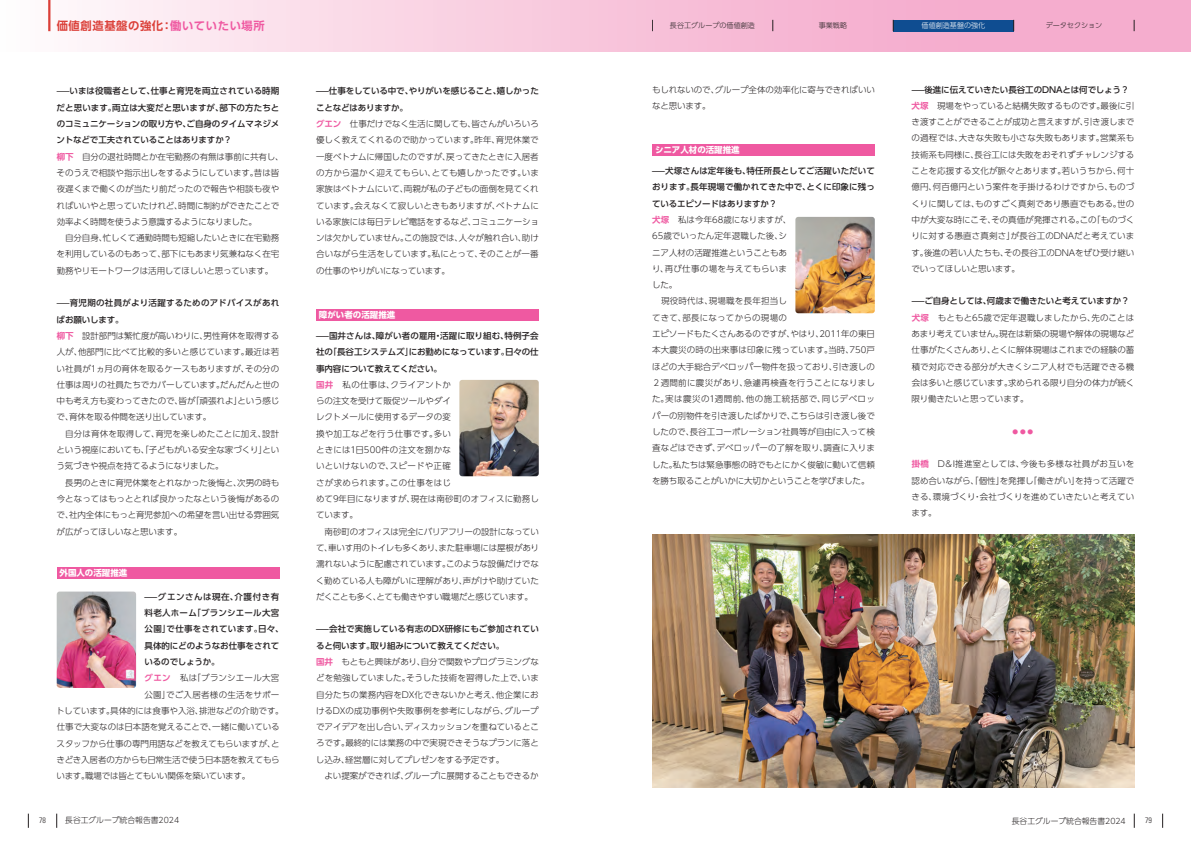
<style>
.page{position:relative;width:1191px;height:842px;background:#fff}
.page>*{position:absolute;margin:0;border:0;box-sizing:border-box;transform-origin:0 0}
.t1{font:700 11.3px "UD Shin Go Pr 6 N De";letter-spacing:.05em;color:#db3f38}
.t2{font:300 8.5px/16.3px "UD Shin Go Pr 6 N";letter-spacing:-.01em;color:#231f20;text-align:justify}
.t3{font:500 8.5px/16.3px "UD Shin Go Pr 6 N";letter-spacing:-.01em;color:#231f20;text-align:justify}
.t4{font:300 8.5px/16.3px "UD Shin Go Pr 6 N";letter-spacing:.01em;color:#231f20}
.t5{font:500 8.5px/16.3px "UD Shin Go Pr 6 N";letter-spacing:-.01em;color:#231f20;text-align:justify;scale:1.5 1}
.t6{font:500 8.5px/16.3px "UD Shin Go Pr 6 N";letter-spacing:.025em;color:#231f20}
.t7{font:500 8.5px/16.3px "UD Shin Go Pr 6 N";letter-spacing:.025em;color:#231f20;scale:1.5 1}
.t8{font:700 8.5px "UD Shin Go Pr 6 N";letter-spacing:-.005em;color:#fff}
.t9{font:300 8.5px "UD Shin Go Pr 6 N";letter-spacing:-.035em;color:#231f20}
.t10{font:300 8.5px "UD Shin Go Pr 6 N";letter-spacing:.02em;color:#231f20}
.t11{font:300 8.5px "UD Shin Go Pr 6 N";letter-spacing:.03em;color:#231f20}
.t12{font:300 7.8px "UD Shin Go Pr 6 N";color:#231f20}
.t13{font:300 condensed 7.8px "Univers LT Std";color:#231f20}
.t14{font:300 7.1px "UD Shin Go Pr 6 N";color:#231f20}
.t15{font:300 7.1px "UD Shin Go Pr 6 N";color:#fff}
.t16{font:300 5.7px "UD Shin Go Pr 6 N";color:#ef59a1}
.s1{color:#ef59a1}
.s2{font-family:"UD Shin Go Pr 6 N De";font-weight:700;color:#ef59a1}
.s3{font-family:"UD Shin Go Pr 6 N De";font-weight:700}
</style>
<div class="page">
<div style="left:0;top:0;width:1191px;height:51px;background:linear-gradient(to right,#fef5f8,#f39ec5)"></div>
<img style="left:652px;top:534px;width:482px;height:254px">
<hr style="left:48px;top:0;width:2px;height:31px;background:#db3f38">
<div style="left:57px;top:567px;width:222px;height:11px;background:#ef59a1"></div>
<div style="left:316px;top:309px;width:223px;height:12px;background:#ef59a1"></div>
<div style="left:652px;top:144px;width:222px;height:12px;background:#ef59a1"></div>
<img style="left:459px;top:380px;width:80px;height:96px">
<img style="left:57px;top:591px;width:79px;height:97px">
<img style="left:795px;top:217px;width:79px;height:96px">
<div style="left:893px;top:20px;width:120px;height:11px;background:#0f4d91"></div>
<svg style="left:57px;top:814px;width:1px;height:14px"></svg>
<svg style="left:1162px;top:814px;width:1px;height:14px"></svg>
<svg style="left:1134px;top:814px;width:1px;height:14px"></svg>
<svg style="left:28px;top:814px;width:1px;height:14px"></svg>
<p class="t1" style="left:57px;top:16px;width:210px">価値創造基盤の強化：<span class="s1">働いていたい場所</span></p>
<p class="t5" style="left:57px;top:83px;width:150px">—いまは役職者として、仕事と育児を両立されている時期だと思います。両立は大変だと思いますが、部下の方たちとのコミュニケーションの取り方や、ご自身のタイムマネジメントなどで工夫されていることはありますか？</p>
<p class="t2" style="left:57px;top:148px;width:229px;text-align:left"><span class="s2">柳下</span>　自分の退社時間とか在宅勤務の有無は事前に共有し、そのうえで相談や指示出しをするようにしています。昔は皆夜遅くまで働くのが当たり前だったので報告や相談も夜やればいいやと思っていたけれど、時間に制約ができたことで効率よく時間を使うよう意識するようになりました。</p>
<p class="t2" style="left:57px;top:229px;width:224px">　自分自身、忙しくて通勤時間も短縮したいときに在宅勤務を利用しているのもあって、部下にもあまり気兼ねなく在宅勤務やリモートワークは活用してほしいと思っています。</p>
<p class="t7" style="left:57px;top:295px;width:150px">—育児期の社員がより活躍するためのアドバイスがあればお願いします。</p>
<p class="t2" style="left:57px;top:327px;width:224px"><span class="s2">柳下</span>　設計部門は繁忙度が高いわりに、男性育休を取得する人が、他部門に比べて比較的多いと感じています。最近は若い社員が1ヵ月の育休を取るケースもありますが、その分の仕事は周りの社員たちでカバーしています。だんだんと世の中も考え方も変わってきたので、皆が「頑張れよ」という感じで、育休を取る仲間を送り出しています。</p>
<p class="t2" style="left:57px;top:425px;width:224px">　自分は育休を取得して、育児を楽しめたことに加え、設計という視座においても、「子どもがいる安全な家づくり」という気づきや視点を持てるようになりました。</p>
<p class="t2" style="left:57px;top:474px;width:224px">　長男のときに育児休業をとれなかった後悔と、次男の時も今となってはもっととれば良かったなという後悔があるので、社内全体にもっと育児参加への希望を言い出せる雰囲気が広がってほしいなと思います。</p>
<p class="t8" style="left:60px;top:566px;width:69px">外国人の活躍推進</p>
<p class="t6" style="left:144px;top:588px;width:141px"><span class="s3">—</span>グエンさんは現在、介護付き有料老人ホーム「ブランシエール大宮公園」で仕事をされています。日々、具体的にどのようなお仕事をされているのでしょうか。</p>
<p class="t10" style="left:145px;top:671px;width:136px"><span class="s2">グエン</span>　私は「ブランシエール大宮</p>
<p class="t11" style="left:145px;top:687px;width:136px">公園」でご入居者様の生活をサポー</p>
<p class="t2" style="left:56px;top:702px;width:229px">トしています。具体的には食事や入浴、排泄などの介助です。</p>
<p class="t2" style="left:57px;top:718px;width:224px">仕事で大変なのは日本語を覚えることで、一緒に働いている</p>
<p class="t2" style="left:57px;top:735px;width:224px">スタッフから仕事の専門用語などを教えてもらいますが、と</p>
<p class="t2" style="left:57px;top:751px;width:224px">きどき入居者の方からも日常生活で使う日本語を教えてもら</p>
<p class="t9" style="left:57px;top:769px;width:195px">います。職場では皆とてもいい関係を築いています。</p>
<p class="t3" style="left:316px;top:83px;width:224px"><span class="s3">—</span>仕事をしている中で、やりがいを感じること、嬉しかったことなどはありますか。</p>
<p class="t2" style="left:316px;top:115px;width:224px"><span class="s2">グエン</span>　仕事だけでなく生活に関しても、皆さんがいろいろ優しく教えてくれるので助かっています。昨年、育児休業で一度ベトナムに帰国したのですが、戻ってきたときに入居者の方から温かく迎えてもらい、とても嬉しかったです。いま家族はベトナムにいて、両親が私の子どもの面倒を見てくれています。会えなくて寂しいときもありますが、ベトナムにいる家族には毎日テレビ電話をするなど、コミュニケーションは欠かしていません。この施設では、人々が触れ合い、助け合いながら生活をしています。私にとって、そのことが一番の仕事のやりがいになっています。</p>
<p class="t8" style="left:319px;top:308px;width:78px">障がい者の活躍推進</p>
<p class="t3" style="left:316px;top:327px;width:224px"><span class="s3">—</span>国井さんは、障がい者の雇用・活躍に取り組む、特例子会社の「長谷工システムズ」にお勤めになっています。日々の仕事内容について教えてください。</p>
<p class="t4" style="left:316px;top:376px;width:224px"><span class="s2">国井　</span>私の仕事は、クライアントか<br>らの注文を受けて販促ツールやダイ<br>レクトメールに使用するデータの変<br>換や加工などを行う仕事です。多い<br>ときには1日500件の注文を捌かな<br>いといけないので、スピードや正確<br>さが求められます。この仕事をはじ<br>めて9年目になりますが、現在は南砂町のオフィスに勤務しています。</p>
<p class="t2" style="left:316px;top:523px;width:225px">　南砂町のオフィスは完全にバリアフリーの設計になっていて、車いす用のトイレも多くあり、また駐車場には屋根があり濡れないように配慮されています。このような設備だけでなく勤めている人も障がいに理解があり、声がけや助けていただくことも多く、とても働きやすい職場だと感じています。</p>
<p class="t3" style="left:316px;top:621px;width:224px"><span class="s3">—</span>会社で実施している有志のDX研修にもご参加されていると伺います。取り組みについて教えてください。</p>
<p class="t2" style="left:316px;top:653px;width:224px"><span class="s2">国井　</span>もともと興味があり、自分で関数やプログラミングなどを勉強していました。そうした技術を習得した上で、いま自分たちの業務内容をDX化できないかと考え、他企業におけるDXの成功事例や失敗事例を参考にしながら、グループでアイデアを出し合い、ディスカッションを重ねているところです。最終的には業務の中で実現できそうなプランに落とし込み、経営層に対してプレゼンをする予定です。</p>
<p class="t2" style="left:316px;top:767px;width:224px">　よい提案ができれば、グループに展開することもできるか</p>
<p class="t14" style="left:670px;top:20px;width:87px">長谷工グループの価値創造</p>
<p class="t14" style="left:819px;top:20px;width:30px">事業戦略</p>
<p class="t15" style="left:921px;top:20px;width:65px">価値創造基盤の強化</p>
<p class="t14" style="left:1045px;top:20px;width:58px">データセクション</p>
<p class="t2" style="left:652px;top:81px;width:224px">もしれないので、グループ全体の効率化に寄与できればいいなと思います。</p>
<p class="t8" style="left:655px;top:143px;width:86px">シニア人材の活躍推進</p>
<p class="t3" style="left:652px;top:162px;width:224px"><span class="s3">—</span>犬塚さんは定年後も、特任所長としてご活躍いただいております。長年現場で働かれてきた中で、とくに印象に残っているエピソードはありますか？</p>
<p class="t2" style="left:652px;top:211px;width:141px;text-align:left"><span class="s2">犬塚　</span>私は今年68歳になりますが、<br>65歳でいったん定年退職した後、シニア人材の活躍推進ということもあり、再び仕事の場を与えてもらいました。</p>
<p class="t2" style="left:652px;top:293px;width:224px;text-align:left">　現役時代は、現場職を長年担当し<br>てきて、部長になってからの現場の<br>エピソードもたくさんあるのですが、やはり、2011年の東日本大震災の時の出来事は印象に残っています。当時、750戸ほどの大手総合デベロッパー物件を扱っており、引き渡しの<br>２週間前に震災があり、急遽再検査を行うことになりました。実は震災の1週間前、他の施工統括部で、同じデベロッパーの別物件を引き渡したばかりで、こちらは引き渡し後でしたので、長谷工コーポレーション社員等が自由に入って検査などはできず、デベロッパーの了解を取り、調査に入りました。私たちは緊急事態の時でもとにかく俊敏に動いて信頼を勝ち取ることがいかに大切かということを学びました。</p>
<p class="t3" style="left:911px;top:81px;width:219px"><span class="s3">—</span>後進に伝えていきたい長谷工のDNAとは何でしょう？</p>
<p class="t2" style="left:911px;top:97px;width:224px"><span class="s2">犬塚　</span>現場をやっていると結構失敗するものです。最後に引き渡すことができることが成功と言えますが、引き渡しまでの過程では、大きな失敗も小さな失敗もあります。営業系も技術系も同様に、長谷工には失敗をおそれずチャレンジすることを応援する文化が脈々とあります。若いうちから、何十億円、何百億円という案件を手掛けるわけですから、ものづくりに関しては、ものすごく真剣であり愚直でもある。世の中が大変な時にこそ、その真価が発揮される。この「ものづくりに対する愚直さ真剣さ」が長谷工のDNAだと考えています。後進の若い人たちも、その長谷工のDNAをぜひ受け継いでいってほしいと思います。</p>
<p class="t3" style="left:911px;top:293px;width:219px"><span class="s3">—</span>ご自身としては、何歳まで働きたいと考えていますか？</p>
<p class="t2" style="left:911px;top:309px;width:224px"><span class="s2">犬塚　</span>もともと65歳で定年退職しましたから、先のことはあまり考えていません。現在は新築の現場や解体の現場など仕事がたくさんあり、とくに解体現場はこれまでの経験の蓄積で対応できる部分が大きくシニア人材でも活躍できる機会は多いと感じています。求められる限り自分の体力が続く限り働きたいと思っています。</p>
<p class="t16" style="left:1012px;top:427px;width:22px">● ● ●</p>
<p class="t2" style="left:911px;top:456px;width:224px"><span class="s2">掛橋　</span>D＆I推進室としては、今後も多様な社員がお互いを認め合いながら、「個性」を発揮し「働きがい」を持って活躍できる、環境づくり・会社づくりを進めていきたいと考えています。</p>
<p class="t13" style="left:39px;top:815px;width:8px">78</p>
<p class="t12" style="left:65px;top:814px;width:115px">長谷工グループ統合報告書2024</p>
<p class="t12" style="left:1011px;top:814px;width:115px">長谷工グループ統合報告書2024</p>
<p class="t13" style="left:1145px;top:815px;width:8px">79</p>
</div>
